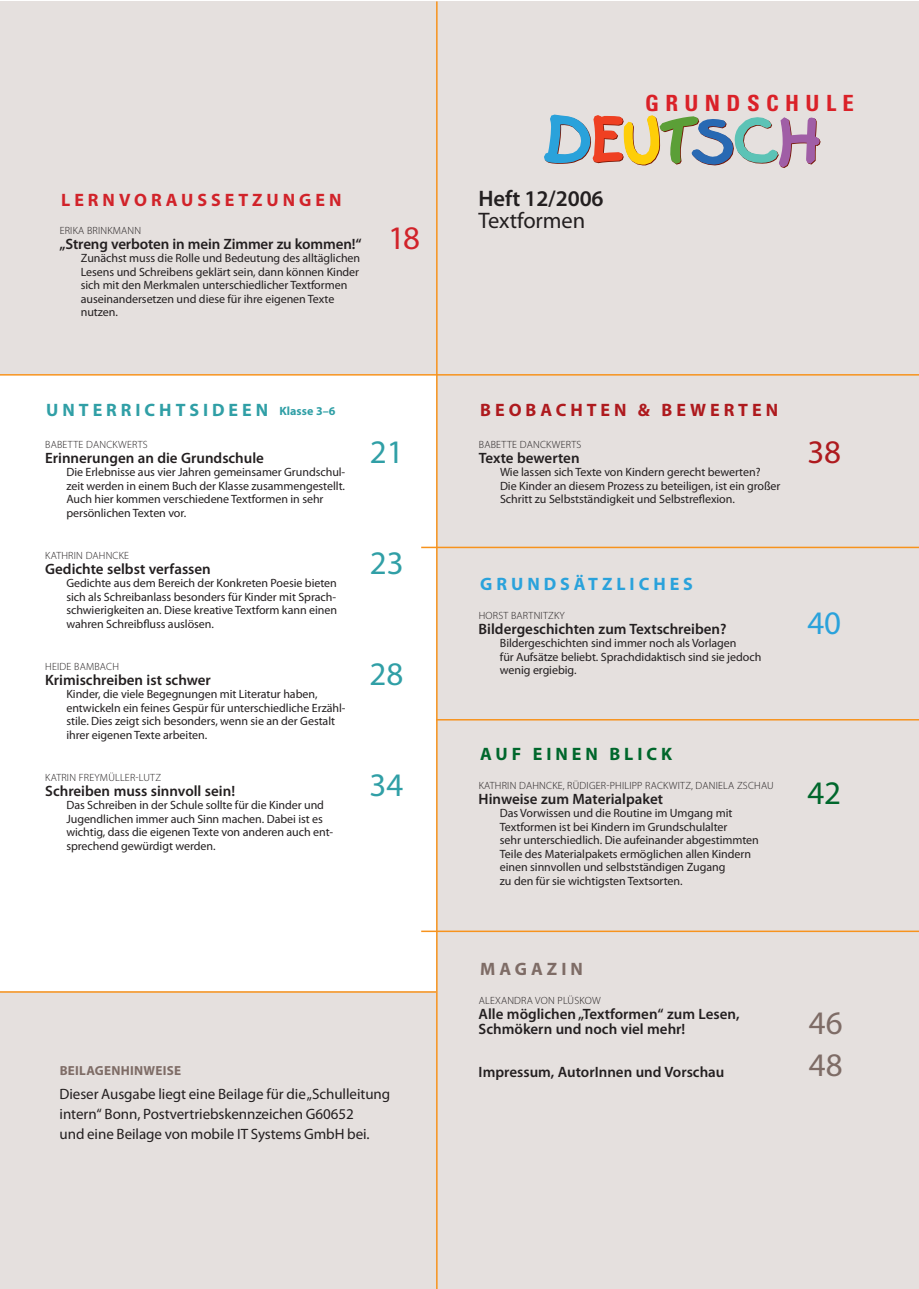
<style>
.page{position:relative;width:919px;height:1289px;background:#fff}
.page>*{position:absolute;margin:0;border:0;box-sizing:border-box;transform-origin:0 0}
.t1{font:33px "Myriad Pro";color:#309fa6}
.t2{font:33px "Myriad Pro";color:#7e6c66}
.t3{font:33px "Myriad Pro";color:#2aa2db}
.t4{font:33px "Myriad Pro";color:#00672c}
.t5{font:33px "Myriad Pro";color:#d1232a}
.t6{font:33px "Myriad Pro";color:#ae1a1e}
.t7{font:600 22.5px "Myriad Pro";letter-spacing:-.005em;color:#231f20}
.t8{font:22.5px "Myriad Pro";letter-spacing:-.005em;color:#231f20}
.t9{font:700 condensed 22.35px "Univers LT Std";letter-spacing:.28em;color:#da2128}
.t10{font:700 18px "Myriad Pro";letter-spacing:.22em;color:#309fa6}
.t11{font:700 18px "Myriad Pro";letter-spacing:.22em;color:#d1232a}
.t12{font:700 18px "Myriad Pro";letter-spacing:.22em;color:#ae1a1e}
.t13{font:700 18px "Myriad Pro";letter-spacing:.22em;color:#2aa2db}
.t14{font:700 18px "Myriad Pro";letter-spacing:.22em;color:#00672c}
.t15{font:700 18px "Myriad Pro";letter-spacing:.22em;color:#7e6c66}
.t16{font:600 15px/15px "Myriad Pro";color:#231f20}
.t17{font:15px/20.2px "Myriad Pro";letter-spacing:-.005em;color:#231f20}
.t18{font:700 13.2px "Myriad Pro";letter-spacing:.02em;color:#7e6c66}
.t19{font:12px/13.5px "Myriad Pro";letter-spacing:-.005em;color:#231f20}
.t20{font:300 10.5px "Myriad Pro";letter-spacing:.02em;color:#231f20}
.s1{font-size:12px}
</style>
<div class="page">
<div style="left:0;top:1px;width:918px;height:1287px;background:#e5e0de"></div>
<svg style="left:544px;top:114px;width:277px;height:54px"></svg>
<div style="left:0;top:374px;width:436px;height:617px;background:#fff"></div>
<hr style="left:436px;top:1px;width:1px;height:1287px;background:#f7931d">
<hr style="left:0;top:374px;width:918px;height:1px;background:#f7931d">
<hr style="left:0;top:991px;width:436px;height:1px;background:#f7931d">
<hr style="left:421px;top:546px;width:497px;height:2px;background:#f7931d">
<hr style="left:436px;top:719px;width:482px;height:1px;background:#f7931d">
<hr style="left:421px;top:930px;width:497px;height:2px;background:#f7931d">
<h3 class="t11" style="left:61px;top:190px;width:282px">LERNVORAUSSETZUNGEN</h3>
<p class="t20" style="left:60px;top:225px;width:83px">ERIKA BRINKMANN</p>
<p class="t16" style="left:60px;top:237px;width:303px">„Streng verboten in mein Zimmer zu kommen!“</p>
<p class="t19" style="left:81px;top:252px;width:281px">Zunächst muss die Rolle und Bedeutung des alltäglichen Lesens und Schreibens geklärt sein, dann können Kinder sich mit den Merkmalen unterschiedlicher Textformen auseinandersetzen und diese für ihre eigenen Texte nutzen.</p>
<h1 class="t5" style="left:388px;top:220px;width:33px">18</h1>
<h3 class="t10" style="left:46px;top:399px;width:290px">UNTERRICHTSIDEEN <span class="s1">Klasse 3–6</span></h3>
<p class="t20" style="left:45px;top:438px;width:104px">BABETTE DANCKWERTS</p>
<p class="t16" style="left:45px;top:450px;width:220px">Erinnerungen an die Grundschule</p>
<p class="t19" style="left:66px;top:465px;width:280px">Die Erlebnisse aus vier Jahren gemeinsamer Grundschul&shy;zeit werden in einem Buch der Klasse zusammengestellt.<br>Auch hier kommen verschiedene Textformen in sehr persönlichen Texten vor.</p>
<p class="t20" style="left:45px;top:549px;width:85px">KATHRIN DAHNCKE</p>
<p class="t16" style="left:45px;top:561px;width:167px">Gedichte selbst verfassen</p>
<p class="t19" style="left:66px;top:576px;width:272px;text-align:justify">Gedichte aus dem Bereich der Konkreten Poesie bieten sich als Schreibanlass besonders für Kinder mit Sprach&shy;schwierigkeiten an. Diese kreative Textform kann einen wahren Schreibfluss auslösen.</p>
<p class="t20" style="left:45px;top:660px;width:75px">HEIDE BAMBACH</p>
<p class="t16" style="left:45px;top:672px;width:167px">Krimischreiben ist schwer</p>
<p class="t19" style="left:66px;top:687px;width:280px">Kinder, die viele Begegnungen mit Literatur haben, entwickeln ein feines Gespür für unterschiedliche Erzähl&shy;stile. Dies zeigt sich besonders, wenn sie an der Gestalt ihrer eigenen Texte arbeiten.</p>
<p class="t20" style="left:45px;top:771px;width:117px">KATRIN FREYMÜLLER-LUTZ</p>
<p class="t16" style="left:45px;top:783px;width:191px">Schreiben muss sinnvoll sein!</p>
<p class="t19" style="left:66px;top:798px;width:268px">Das Schreiben in der Schule sollte für die Kinder und Jugendlichen immer auch Sinn machen. Dabei ist es wichtig, dass die eigenen Texte von anderen auch ent&shy;sprechend gewürdigt werden.</p>
<h1 class="t1" style="left:370px;top:433px;width:35px">21</h1>
<h1 class="t1" style="left:370px;top:544px;width:35px">23</h1>
<h1 class="t1" style="left:369px;top:655px;width:35px">28</h1>
<h1 class="t1" style="left:369px;top:767px;width:35px">34</h1>
<p class="t18" style="left:60px;top:1063px;width:123px">BEILAGENHINWEISE</p>
<p class="t17" style="left:60px;top:1083px;width:332px">Dieser Ausgabe liegt eine Beilage für die „Schulleitung intern“ Bonn, Postvertriebskennzeichen G60652<br>und eine Beilage von mobile IT Systems GmbH bei.</p>
<h2 class="t7" style="left:478px;top:186px;width:126px">Heft 12/2006</h2>
<h2 class="t8" style="left:478px;top:208px;width:108px">Textformen</h2>
<h3 class="t9" style="left:645px;top:89px;width:210px">GRUNDSCHULE</h3>
<h3 class="t12" style="left:480px;top:400px;width:299px">BEOBACHTEN &amp; BEWERTEN</h3>
<p class="t20" style="left:479px;top:438px;width:104px">BABETTE DANCKWERTS</p>
<p class="t16" style="left:478px;top:450px;width:102px">Texte bewerten</p>
<p class="t19" style="left:500px;top:465px;width:282px">Wie lassen sich Texte von Kindern gerecht bewerten?<br>Die Kinder an diesem Prozess zu beteiligen, ist ein großer<br>Schritt zu Selbstständigkeit und Selbstreflexion.</p>
<h1 class="t6" style="left:807px;top:433px;width:35px">38</h1>
<h3 class="t13" style="left:480px;top:574px;width:214px">GRUNDSÄTZLICHES</h3>
<p class="t20" style="left:478px;top:609px;width:87px">HORST BARTNITZKY</p>
<p class="t16" style="left:478px;top:621px;width:249px">Bildergeschichten zum Textschreiben?</p>
<p class="t19" style="left:500px;top:636px;width:263px">Bildergeschichten sind immer noch als Vorlagen<br>für Aufsätze beliebt. Sprachdidaktisch sind sie jedoch wenig ergiebig.</p>
<h1 class="t3" style="left:807px;top:605px;width:35px">40</h1>
<h3 class="t14" style="left:480px;top:744px;width:193px">AUF EINEN BLICK</h3>
<p class="t20" style="left:478px;top:779px;width:296px">KATHRIN DAHNCKE, RÜDIGER-PHILIPP RACKWITZ, DANIELA ZSCHAU</p>
<p class="t16" style="left:478px;top:791px;width:186px">Hinweise zum Materialpaket</p>
<p class="t19" style="left:500px;top:807px;width:260px">Das Vorwissen und die Routine im Umgang mit Textformen ist bei Kindern im Grundschulalter<br>sehr unterschiedlich. Die aufeinander abgestimmten Teile des Materialpakets ermöglichen allen Kindern einen sinnvollen und selbstständigen Zugang<br>zu den für sie wichtigsten Textsorten.</p>
<h1 class="t4" style="left:807px;top:775px;width:35px">42</h1>
<h3 class="t15" style="left:480px;top:959px;width:104px">MAGAZIN</h3>
<p class="t20" style="left:478px;top:995px;width:124px">ALEXANDRA VON PLÜSKOW</p>
<p class="t16" style="left:478px;top:1007px;width:262px">Alle möglichen „Textformen“ zum Lesen,<br>Schmökern und noch viel mehr!</p>
<p class="t16" style="left:478px;top:1064px;width:247px">Impressum, AutorInnen und Vorschau</p>
<h1 class="t2" style="left:808px;top:1004px;width:35px">46</h1>
<h1 class="t2" style="left:808px;top:1047px;width:35px">48</h1>
</div>
